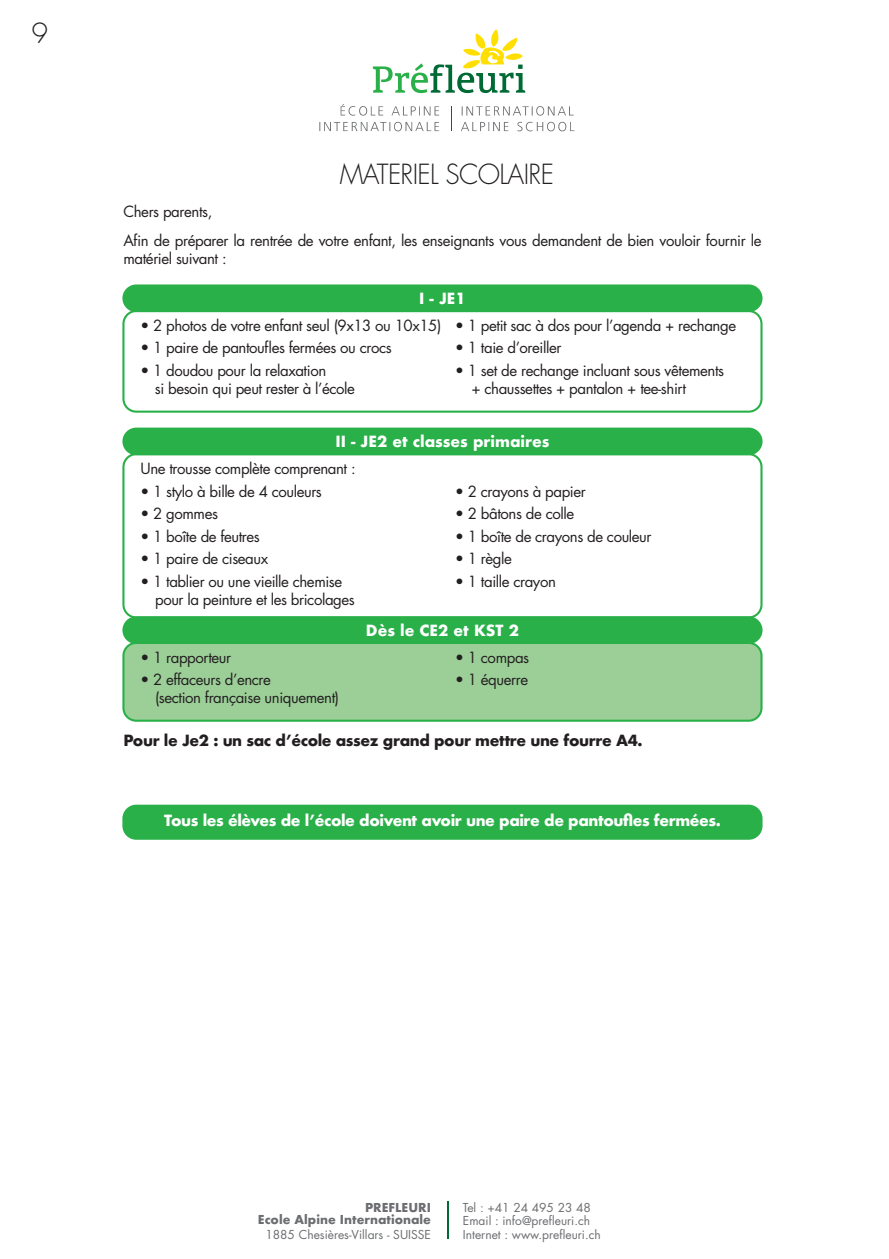
<style>
.page{position:relative;width:889px;height:1259px;background:#fff}
.page>*{position:absolute;margin:0;border:0;box-sizing:border-box;transform-origin:0 0}
.t1{font:300 27px "Futura Std";letter-spacing:-.025em;color:#231f20}
.t2{font:15px/28.5px "Futura Std";letter-spacing:-.03em;color:#231f20}
.t3{font:700 15px "Futura";letter-spacing:-.03em;color:#fff}
.t4{font:700 15px "Futura";letter-spacing:-.03em;color:#231f20}
.t5{font:700 15px "Futura";color:#fff}
.t6{font:12px/13.5px "Futura Std";color:#6c6d70}
.t7{font:700 12px/12px "Futura";color:#6c6d70;text-align:right}
</style>
<div class="page">
<div style="left:123px;top:805px;width:638px;height:33px;background:#2ab049;border-radius:13px"></div>
<div style="left:122px;top:804px;width:640px;height:35px;border:2px solid #2ab049;border-radius:13px"></div>
<hr style="left:447px;top:1201px;width:1px;height:37px;background:#006a35">
<div style="left:123px;top:285px;width:638px;height:26px;background:#2ab049;border-radius:13px"></div>
<div style="left:122px;top:284px;width:640px;height:28px;border:2px solid #2ab049;border-radius:13px"></div>
<div style="left:122px;top:310px;width:640px;height:103px;border:2px solid #2ab049;border-radius:13px"></div>
<div style="left:123px;top:429px;width:638px;height:25px;background:#2ab049;border-radius:13px"></div>
<div style="left:122px;top:427px;width:640px;height:28px;border:2px solid #2ab049;border-radius:13px"></div>
<div style="left:122px;top:453px;width:640px;height:165px;border:2px solid #2ab049;border-radius:13px"></div>
<div style="left:123px;top:617px;width:638px;height:26px;background:#2ab049;border-radius:13px"></div>
<div style="left:122px;top:616px;width:640px;height:28px;border:2px solid #2ab049;border-radius:13px"></div>
<div style="left:123px;top:643px;width:638px;height:77px;background:#9ccf98;border-radius:13px"></div>
<div style="left:122px;top:642px;width:640px;height:80px;border:2px solid #2ab049;border-radius:13px"></div>
<svg style="left:373px;top:29px;width:152px;height:64px"></svg>
<svg style="left:319px;top:104px;width:120px;height:27px"></svg>
<svg style="left:461px;top:106px;width:113px;height:25px"></svg>
<svg style="left:451px;top:106px;width:1px;height:25px"></svg>
<h1 class="t1" style="left:32px;top:17px;width:18px">9</h1>
<h1 class="t1" style="left:340px;top:157px;width:215px">MATERIEL SCOLAIRE</h1>
<p class="t2" style="left:123px;top:198px;width:639px">Chers parents,<br>Afin de préparer la rentrée de votre enfant, les enseignants vous demandent de bien vouloir fournir le</p>
<p class="t2" style="left:123px;top:244px;width:105px">matériel suivant :</p>
<p class="t3" style="left:419px;top:288px;width:48px">I - JE1</p>
<p class="t2" style="left:140px;top:311px;width:597px">• 2 photos de votre enfant seul (9x13 ou 10x15) • 1 petit sac à dos pour l’agenda + rechange</p>
<p class="t2" style="left:140px;top:334px;width:253px">• 1 paire de pantoufles fermées ou crocs</p>
<p class="t2" style="left:455px;top:334px;width:108px">• 1 taie d’oreiller</p>
<p class="t2" style="left:140px;top:356px;width:187px">• 1 doudou pour la relaxation</p>
<p class="t2" style="left:455px;top:356px;width:270px">• 1 set de rechange incluant sous vêtements</p>
<p class="t2" style="left:155px;top:374px;width:202px">si besoin qui peut rester à l’école</p>
<p class="t2" style="left:471px;top:374px;width:216px">+ chaussettes + pantalon + tee-shirt</p>
<p class="t5" style="left:335px;top:431px;width:216px">II - JE2 et classes primaires</p>
<p class="t2" style="left:140px;top:454px;width:217px">Une trousse complète comprenant :</p>
<p class="t2" style="left:140px;top:477px;width:183px">• 1 stylo à bille de 4 couleurs</p>
<p class="t2" style="left:455px;top:477px;width:132px">• 2 crayons à papier</p>
<p class="t2" style="left:140px;top:499px;width:79px">• 2 gommes</p>
<p class="t2" style="left:455px;top:499px;width:120px">• 2 bâtons de colle</p>
<p class="t2" style="left:140px;top:522px;width:121px">• 1 boîte de feutres</p>
<p class="t2" style="left:455px;top:522px;width:198px">• 1 boîte de crayons de couleur</p>
<p class="t2" style="left:140px;top:544px;width:129px">• 1 paire de ciseaux</p>
<p class="t2" style="left:455px;top:544px;width:58px">• 1 règle</p>
<p class="t2" style="left:140px;top:567px;width:203px">• 1 tablier ou une vieille chemise</p>
<p class="t2" style="left:455px;top:567px;width:102px">• 1 taille crayon</p>
<p class="t2" style="left:155px;top:585px;width:201px">pour la peinture et les bricolages</p>
<p class="t5" style="left:366px;top:620px;width:154px">Dès le CE2 et KST 2</p>
<p class="t2" style="left:140px;top:643px;width:92px">• 1 rapporteur</p>
<p class="t2" style="left:455px;top:643px;width:75px">• 1 compas</p>
<p class="t2" style="left:140px;top:666px;width:132px">• 2 effaceurs d’encre</p>
<p class="t2" style="left:455px;top:666px;width:74px">• 1 équerre</p>
<p class="t2" style="left:155px;top:684px;width:186px">(section française uniquement)</p>
<p class="t4" style="left:123px;top:730px;width:520px">Pour le Je2 : un sac d’école assez grand pour mettre une fourre A4.</p>
<p class="t3" style="left:164px;top:810px;width:558px">Tous les élèves de l’école doivent avoir une paire de pantoufles fermées.</p>
<p class="t7" style="left:258px;top:1201px;width:174px">PREFLEURI<br>Ecole Alpine Internationale</p>
<p class="t6" style="left:265px;top:1227px;width:167px">1885 Chesières-Villars - SUISSE</p>
<p class="t6" style="left:463px;top:1200px;width:139px">Tel : +41 24 495 23 48<br>Email : info@prefleuri.ch<br>Internet : www.prefleuri.ch</p>
</div>
